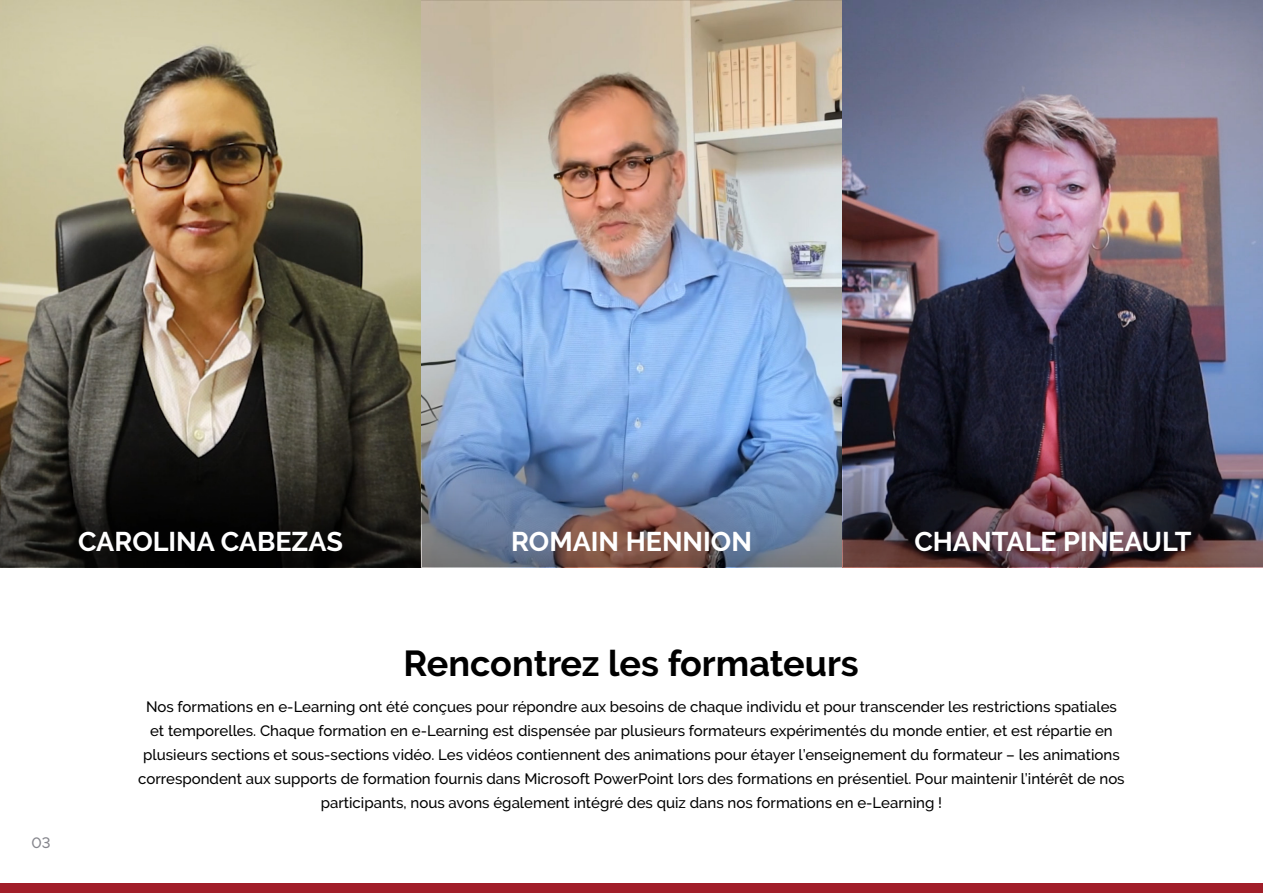
<style>
.page{position:relative;width:1263px;height:893px;background:#fff}
.page>*{position:absolute;margin:0;border:0;box-sizing:border-box;transform-origin:0 0}
.t1{font:700 36px "Raleway";color:#000}
.t2{font:700 27px "Raleway";color:#fff}
.Body{font:500 15px/24px "Raleway";color:#000;text-align:center}
.t3{font:500 15px "Raleway";color:#85858c}
</style>
<div class="page">
<div style="left:0;top:884px;width:1263px;height:9px;background:#a11e29"></div>
<img style="left:0;top:0;width:1263px;height:568px">
<img style="left:843px;top:280px;width:420px;height:287px">
<img style="left:422px;top:280px;width:419px;height:287px">
<svg style="left:0;top:280px;width:419px;height:287px;background:#4c453a"></svg>
<p class="t2" style="left:78px;top:526px;width:266px">CAROLINA CABEZAS</p>
<p class="t2" style="left:511px;top:526px;width:242px">ROMAIN HENNION</p>
<p class="t2" style="left:914px;top:526px;width:279px">CHANTALE PINEAULT</p>
<p class="t3" style="left:31px;top:834px;width:21px">03</p>
<p class="t1" style="left:403px;top:643px;width:457px">Rencontrez les formateurs</p>
<p class="Body" style="left:138px;top:695px;width:988px">Nos formations en e-Learning ont été conçues pour répondre aux besoins de chaque individu et pour transcender les restrictions spatiales et temporelles. Chaque formation en e-Learning est dispensée par plusieurs formateurs expérimentés du monde entier, et est répartie en plusieurs sections et sous-sections vidéo. Les vidéos contiennent des animations pour étayer l’enseignement du formateur – les animations correspondent aux supports de formation fournis dans Microsoft PowerPoint lors des formations en présentiel. Pour maintenir l’intérêt de nos participants, nous avons également intégré des quiz dans nos formations en e-Learning !</p>
</div>
